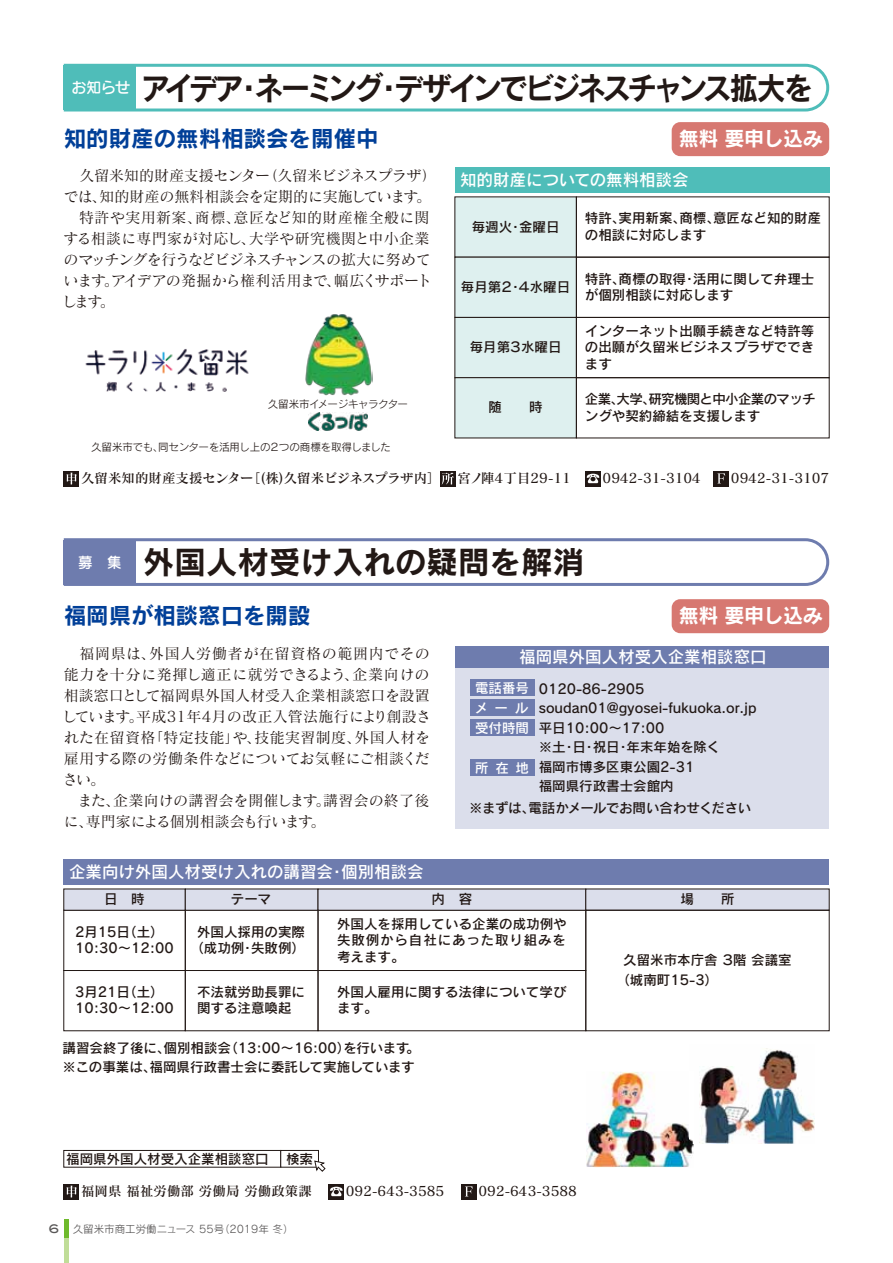
<style>
.page{position:relative;width:893px;height:1263px;background:#fff}
.page>*{position:absolute;margin:0;border:0;box-sizing:border-box;transform-origin:0 0}
.t1{font:31.5px "Rodin Pro B";letter-spacing:-.115em;color:#221815;scale:.92 1}
.t2{font:31.5px "Rodin Pro B";color:#221815}
.t3{font:22.5px "Rodin Pro B";color:#003f98}
.t4{font:20.1px "Rodin Pro B";letter-spacing:-.025em;color:#fff}
.t5{font:16.5px "Rodin Pro DB";color:#fff}
.t6{font:15px/21px "Matisse Pro M";letter-spacing:.005em;color:#221815}
.t7{font:13.5px/16.5px "Rodin Pro DB";color:#221815}
.t8{font:13.5px "Matisse Pro DB";color:#221815}
.t9{font:13.5px/16.5px "Rodin Pro DB";letter-spacing:-.05em;color:#221815}
.t10{font:13.5px "Rodin Pro DB";letter-spacing:-.03em;color:#221815}
.t11{font:13.5px "Rodin Pro DB";color:#fff}
.t12{font:10.5px "Rodin Pro M";letter-spacing:-.035em;color:#221815}
.t13{font:10.5px "Rodin Pro M";color:#595757}
.s1{font-family:"Blair Md ITCTT Medium";font-size:12px}
</style>
<div class="page">
<svg style="left:64px;top:64px;width:765px;height:48px"></svg>
<div style="left:64px;top:65px;width:72px;height:45px;background:#4fbdb9"></div>
<hr style="left:64px;top:1237px;width:4px;height:26px;background:#c0dd98">
<hr style="left:64px;top:1219px;width:4px;height:18px;background:#6fba2c">
<div style="left:63px;top:1150px;width:218px;height:17px;background:#fff;border:1px solid #221815"></div>
<div style="left:280px;top:1150px;width:39px;height:17px;background:#fff;border:1px solid #221815"></div>
<svg style="left:314px;top:1160px;width:12px;height:12px"></svg>
<svg style="left:64px;top:1184px;width:15px;height:15px"></svg>
<svg style="left:67px;top:1185px;width:10px;height:12px"></svg>
<svg style="left:329px;top:1184px;width:15px;height:15px"></svg>
<svg style="left:330px;top:1187px;width:13px;height:9px"></svg>
<div style="left:461px;top:1184px;width:16px;height:15px;background:#221815"></div>
<svg style="left:465px;top:1186px;width:8px;height:10px"></svg>
<svg style="left:64px;top:538px;width:765px;height:48px"></svg>
<div style="left:64px;top:540px;width:72px;height:44px;background:#6e7cae"></div>
<div style="left:455px;top:646px;width:374px;height:22px;background:#6e7cae"></div>
<div style="left:455px;top:668px;width:374px;height:160px;background:#dbdeeb"></div>
<div style="left:470px;top:680px;width:64px;height:16px;background:#6e7cae"></div>
<div style="left:470px;top:720px;width:64px;height:16px;background:#6e7cae"></div>
<div style="left:470px;top:759px;width:64px;height:17px;background:#6e7cae"></div>
<div style="left:470px;top:699px;width:64px;height:17px;background:#6e7cae"></div>
<svg style="left:440px;top:471px;width:16px;height:15px"></svg>
<svg style="left:442px;top:473px;width:12px;height:11px"></svg>
<div style="left:672px;top:122px;width:157px;height:34px;background:#d77871;border-radius:9px"></div>
<div style="left:672px;top:599px;width:157px;height:34px;background:#d77871;border-radius:9px"></div>
<div style="left:455px;top:168px;width:374px;height:25px;background:#4fbdb9"></div>
<div style="left:455px;top:197px;width:122px;height:60px;background:#def0ef"></div>
<div style="left:64px;top:860px;width:765px;height:25px;background:#6e7cae"></div>
<div style="left:64px;top:910px;width:122px;height:61px;border:1px solid #221815"></div>
<div style="left:185px;top:910px;width:133px;height:61px;border:1px solid #221815"></div>
<div style="left:318px;top:910px;width:268px;height:61px;border:1px solid #221815"></div>
<div style="left:64px;top:970px;width:122px;height:61px;border:1px solid #221815"></div>
<div style="left:185px;top:970px;width:133px;height:61px;border:1px solid #221815"></div>
<div style="left:318px;top:970px;width:268px;height:61px;border:1px solid #221815"></div>
<div style="left:64px;top:889px;width:122px;height:21px;background:#dbdeeb"></div>
<div style="left:185px;top:889px;width:133px;height:21px;background:#dbdeeb"></div>
<div style="left:318px;top:889px;width:268px;height:21px;background:#dbdeeb"></div>
<div style="left:455px;top:257px;width:122px;height:61px;background:#def0ef"></div>
<div style="left:576px;top:257px;width:253px;height:61px;border:1px solid #221815"></div>
<div style="left:455px;top:317px;width:122px;height:61px;background:#def0ef;border:1px solid #221815"></div>
<div style="left:576px;top:317px;width:253px;height:61px;border:1px solid #221815"></div>
<div style="left:455px;top:377px;width:122px;height:61px;background:#def0ef;border:1px solid #221815"></div>
<div style="left:576px;top:377px;width:253px;height:61px;border:1px solid #221815"></div>
<svg style="left:585px;top:471px;width:16px;height:15px"></svg>
<svg style="left:587px;top:474px;width:12px;height:9px"></svg>
<div style="left:714px;top:471px;width:15px;height:15px;background:#221815"></div>
<svg style="left:717px;top:473px;width:8px;height:10px"></svg>
<img style="left:308px;top:413px;width:60px;height:17px">
<div style="left:586px;top:889px;width:243px;height:21px;background:#dbdeeb"></div>
<svg style="left:64px;top:471px;width:15px;height:15px"></svg>
<svg style="left:67px;top:473px;width:10px;height:11px"></svg>
<div style="left:586px;top:910px;width:243px;height:121px;border:1px solid #221815"></div>
<img style="left:629px;top:1167px;width:44px;height:1px">
<img style="left:586px;top:1072px;width:107px;height:95px">
<img style="left:702px;top:1092px;width:113px;height:52px">
<img style="left:689px;top:1072px;width:4px;height:72px">
<img style="left:758px;top:1048px;width:39px;height:44px">
<img style="left:699px;top:1066px;width:50px;height:77px">
<img style="left:305px;top:314px;width:67px;height:82px">
<img style="left:85px;top:349px;width:164px;height:43px">
<h1 class="t1" style="left:71px;top:67px;width:808px"><sup>お知らせ</sup> アイデア・ネーミング・デザインでビジネスチャンス拡大を</h1>
<h2 class="t3" style="left:64px;top:123px;width:316px">知的財産の無料相談会を開催中</h2>
<h3 class="t4" style="left:679px;top:125px;width:146px">無料 要申し込み</h3>
<p class="t6" style="left:62px;top:164px;width:376px;text-indent:17px">久留米知的財産支援センター（久留米ビジネスプラザ）では、知的財産の無料相談会を定期的に実施しています。　特許や実用新案、商標、意匠など知的財産権全般に関する相談に専門家が対応し、大学や研究機関と中小企業のマッチングを行うなどビジネスチャンスの拡大に努めています。アイデアの発掘から権利活用まで、幅広くサポートします。</p>
<p class="t12" style="left:268px;top:397px;width:142px">久留米市イメージキャラクター</p>
<p class="t12" style="left:91px;top:440px;width:301px">久留米市でも、同センターを活用し上の２つの商標を取得しました</p>
<p class="t5" style="left:460px;top:169px;width:230px">知的財産についての無料相談会</p>
<p class="t7" style="left:585px;top:209px;width:238px">特許、実用新案、商標、意匠など知的財産の相談に対応します</p>
<p class="t7" style="left:472px;top:218px;width:89px">毎週火・金曜日</p>
<p class="t7" style="left:461px;top:278px;width:111px">毎月第２・４水曜日</p>
<p class="t7" style="left:470px;top:338px;width:93px">毎月第３水曜日</p>
<p class="t7" style="left:489px;top:398px;width:55px">随　　時</p>
<p class="t7" style="left:585px;top:270px;width:231px">特許、商標の取得・活用に関して弁理士が個別相談に対応します</p>
<p class="t7" style="left:585px;top:322px;width:231px;text-align:justify">インターネット出願手続きなど特許等の出願が久留米ビジネスプラザでできます</p>
<p class="t9" style="left:585px;top:390px;width:232px">企業、大学、研究機関と中小企業のマッチングや契約締結を支援します</p>
<p class="t8" style="left:81px;top:470px;width:491px">久留米知的財産支援センター［(株)久留米ビジネスプラザ内］ 宮ノ陣4丁目29-11</p>
<p class="t8" style="left:603px;top:470px;width:100px">0942-31-3104</p>
<p class="t8" style="left:731px;top:470px;width:100px">0942-31-3107</p>
<h1 class="t2" style="left:78px;top:541px;width:507px"><sup>募　集</sup> 外国人材受け入れの疑問を解消</h1>
<h2 class="t3" style="left:64px;top:600px;width:248px">福岡県が相談窓口を開設</h2>
<p class="t6" style="left:62px;top:643px;width:371px">　福岡県は、外国人労働者が在留資格の範囲内でその能力を十分に発揮し適正に就労できるよう、企業向けの相談窓口として福岡県外国人材受入企業相談窓口を設置しています。平成31年4月の改正入管法施行により創設された在留資格「特定技能」や、技能実習制度、外国人材を雇用する際の労働条件などについてお気軽にご相談ください。<br>　また、企業向けの講習会を開催します。講習会の終了後に、専門家による個別相談会も行います。</p>
<p class="t5" style="left:69px;top:861px;width:356px">企業向け外国人材受け入れの講習会・個別相談会</p>
<h3 class="t4" style="left:679px;top:602px;width:146px">無料 要申し込み</h3>
<p class="t5" style="left:519px;top:646px;width:249px">福岡県外国人材受入企業相談窓口</p>
<p class="t11" style="left:475px;top:679px;width:55px">電話番号</p>
<p class="t11" style="left:475px;top:719px;width:55px">受付時間</p>
<p class="t11" style="left:475px;top:758px;width:55px">所在地</p>
<p class="t7" style="left:539px;top:678px;width:219px;line-height:19.5px">0120-86-2905 soudan01@gyosei-fukuoka.or.jp平日10:00～17:00<br>※土・日・祝日・年末年始を除く<br>福岡市博多区東公園2-31<br>福岡県行政書士会館内</p>
<p class="t11" style="left:474px;top:699px;width:56px">メール</p>
<p class="t10" style="left:469px;top:799px;width:284px">※まずは、電話かメールでお問い合わせください</p>
<p class="t7" style="left:104px;top:890px;width:42px">日　時</p>
<p class="t7" style="left:231px;top:890px;width:42px">テーマ</p>
<p class="t7" style="left:75px;top:923px;width:100px">2月15日（土）<br>10:30～12:00</p>
<p class="t7" style="left:75px;top:983px;width:100px">3月21日（土）<br>10:30～12:00</p>
<p class="t7" style="left:190px;top:923px;width:116px;text-align:center">外国人採用の実際（成功例・失敗例）</p>
<p class="t7" style="left:197px;top:983px;width:109px">不法就労助長罪に関する注意喚起</p>
<p class="t7" style="left:432px;top:890px;width:42px">内　容</p>
<p class="t7" style="left:680px;top:890px;width:55px">場　　所</p>
<p class="t7" style="left:337px;top:915px;width:231px;text-align:justify">外国人を採用している企業の成功例や失敗例から自社にあった取り組みを考えます。</p>
<p class="t7" style="left:337px;top:983px;width:231px">外国人雇用に関する法律について学びます。</p>
<p class="t7" style="left:616px;top:950px;width:177px;line-height:19.5px;text-indent:7px">久留米市本庁舎 ３階 会議室（城南町15-3）</p>
<p class="t7" style="left:63px;top:1037px;width:359px;line-height:19.5px">講習会終了後に、個別相談会（13:00～16:00）を行います。※この事業は、福岡県行政書士会に委託して実施しています</p>
<p class="t7" style="left:66px;top:1150px;width:204px">福岡県外国人材受入企業相談窓口</p>
<p class="t7" style="left:286px;top:1150px;width:28px">検索</p>
<p class="t8" style="left:81px;top:1183px;width:232px">福岡県 福祉労働部 労働局 労働政策課</p>
<p class="t8" style="left:346px;top:1183px;width:100px">092-643-3585</p>
<p class="t8" style="left:478px;top:1183px;width:100px">092-643-3588</p>
<p class="t13" style="left:48px;top:1222px;width:247px"><span class="s1">6</span> 久留米市商工労働ニュース 55号（2019年 冬）</p>
</div>
